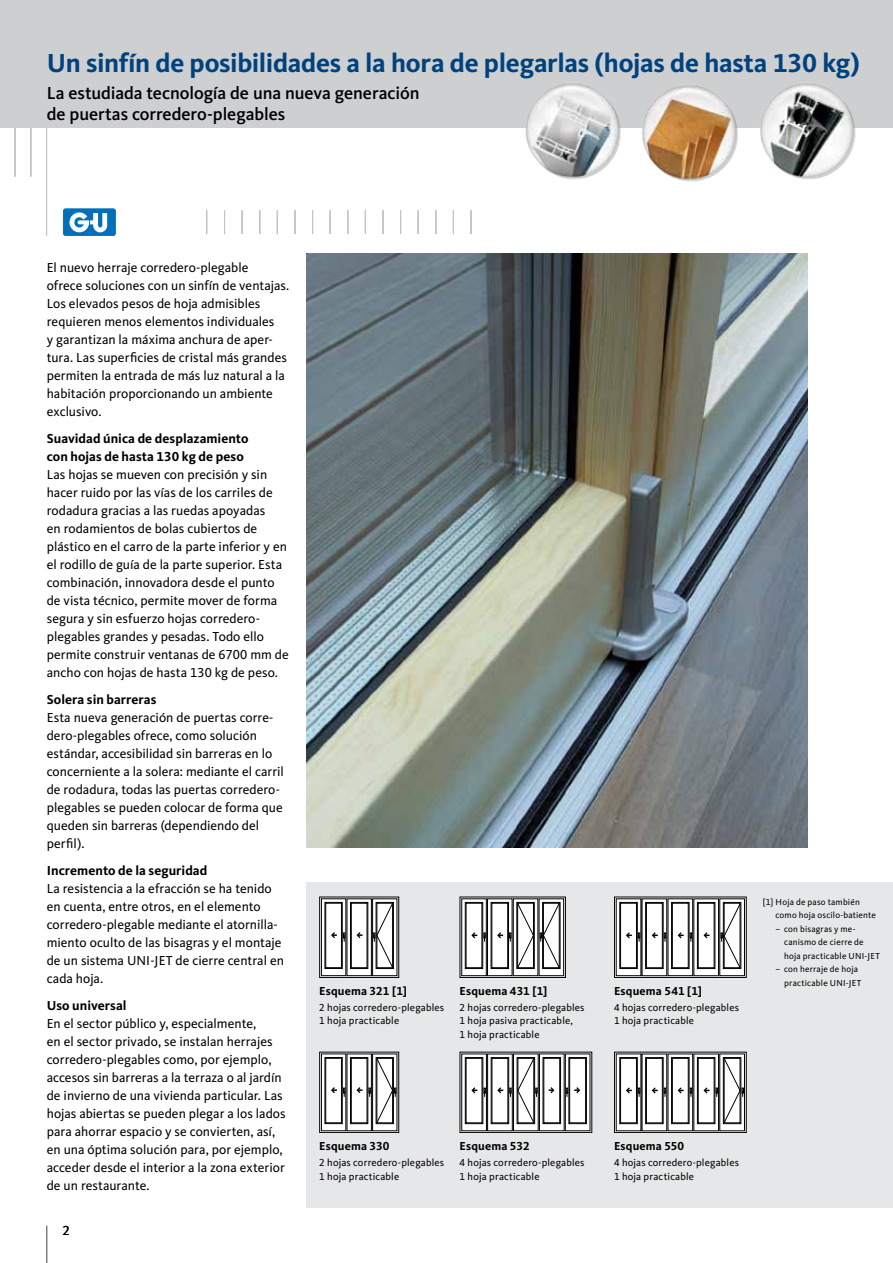
<style>
.page{position:relative;width:893px;height:1263px;background:#fff}
.page>*{position:absolute;margin:0;border:0;box-sizing:border-box;transform-origin:0 0}
.t1{font:700 27px "Kievit Pro";letter-spacing:-.01em;color:#00427e}
.t2{font:500 18px/21.6px "Kievit Pro";color:#000}
.t3{font:13.5px/18px "Kievit Pro";color:#000}
.t4{font:700 13.5px/18px "Kievit Pro";letter-spacing:.005em;color:#000}
.t5{font:700 12px "Kievit Pro";letter-spacing:.015em;color:#000}
.t6{font:10.5px/13.5px "Kievit Pro";letter-spacing:.015em;color:#000}
.t7{font:9px/13.5px "Kievit Pro";letter-spacing:.02em;color:#000}
</style>
<div class="page">
<div style="left:306px;top:883px;width:587px;height:325px;background:#e6e7e8"></div>
<img style="left:306px;top:254px;width:502px;height:594px">
<div style="left:614px;top:897px;width:133px;height:81px;border:1px solid #000"></div>
<svg style="left:616px;top:898px;width:129px;height:78px;background:#bdbdbd"></svg>
<div style="left:614px;top:1052px;width:133px;height:81px;border:1px solid #000"></div>
<svg style="left:616px;top:1053px;width:129px;height:78px;background:#bdbdbd"></svg>
<div style="left:460px;top:897px;width:106px;height:81px;border:1px solid #000"></div>
<svg style="left:461px;top:898px;width:103px;height:78px;background:#bbb"></svg>
<div style="left:319px;top:897px;width:80px;height:81px;border:1px solid #000"></div>
<svg style="left:321px;top:898px;width:76px;height:78px;background:#bdbdbd"></svg>
<div style="left:319px;top:1052px;width:80px;height:81px;border:1px solid #000"></div>
<svg style="left:321px;top:1053px;width:76px;height:78px;background:#bcbcbc"></svg>
<div style="left:460px;top:1052px;width:132px;height:81px;border:1px solid #000"></div>
<svg style="left:461px;top:1053px;width:129px;height:78px;background:#bebebe"></svg>
<div style="left:0;top:0;width:893px;height:128px;background:#cdcfd0"></div>
<hr style="left:46px;top:128px;width:1px;height:108px;background:#bfc6c7">
<hr style="left:31px;top:128px;width:1px;height:49px;background:#bfc6c7">
<hr style="left:15px;top:128px;width:1px;height:49px;background:#bfc6c7">
<hr style="left:47px;top:1226px;width:1px;height:37px;background:#727c7d">
<svg style="left:206px;top:210px;width:1px;height:24px"></svg>
<svg style="left:224px;top:210px;width:1px;height:24px"></svg>
<svg style="left:242px;top:210px;width:1px;height:24px"></svg>
<svg style="left:259px;top:210px;width:1px;height:24px"></svg>
<svg style="left:277px;top:210px;width:1px;height:24px"></svg>
<svg style="left:295px;top:210px;width:1px;height:24px"></svg>
<svg style="left:312px;top:210px;width:1px;height:24px"></svg>
<svg style="left:330px;top:210px;width:1px;height:24px"></svg>
<svg style="left:347px;top:210px;width:1px;height:24px"></svg>
<svg style="left:365px;top:210px;width:1px;height:24px"></svg>
<svg style="left:383px;top:210px;width:1px;height:24px"></svg>
<svg style="left:400px;top:210px;width:1px;height:24px"></svg>
<svg style="left:418px;top:210px;width:1px;height:24px"></svg>
<svg style="left:435px;top:210px;width:1px;height:24px"></svg>
<svg style="left:453px;top:210px;width:1px;height:24px"></svg>
<svg style="left:471px;top:210px;width:1px;height:24px"></svg>
<div style="left:63px;top:209px;width:53px;height:27px;background:#0070bb;border-radius:2px"></div>
<svg style="left:69px;top:212px;width:38px;height:20px"></svg>
<img style="left:525px;top:83px;width:96px;height:96px">
<img style="left:642px;top:86px;width:96px;height:96px">
<img style="left:760px;top:83px;width:96px;height:96px">
<h1 class="t1" style="left:47px;top:46px;width:814px">U n sinfín de posibilidades a la hora de plegarlas (hojas de hasta 130 kg)</h1>
<h2 class="t2" style="left:47px;top:82px;width:374px">La estudiada tecnología de una nueva generación de puertas corredero-plegables</h2>
<p class="t3" style="left:47px;top:258px;width:244px">El nuevo herraje corredero-plegable<br>ofrece soluciones con un sinfín de ventajas.<br>Los elevados pesos de hoja admisibles requieren menos elementos individuales<br>y garantizan la máxima anchura de aper&shy;tura. Las superficies de cristal más grandes permiten la entrada de más luz natural a la habitación proporcionando un ambiente exclusivo.</p>
<p class="t4" style="left:47px;top:429px;width:203px">Suavidad única de desplazamiento con hojas de hasta 130 kg de peso</p>
<p class="t3" style="left:47px;top:465px;width:244px">Las hojas se mueven con precisión y sin hacer ruido por las vías de los carriles de rodadura gracias a las ruedas apoyadas<br>en rodamientos de bolas cubiertos de plástico en el carro de la parte inferior y en el rodillo de guía de la parte superior. Esta combinación, innovadora desde el punto de vista técnico, permite mover de forma segura y sin esfuerzo hojas corredero&shy;plegables grandes y pesadas. Todo ello permite construir ventanas de 6700 mm de ancho con hojas de hasta 130 kg de peso.</p>
<p class="t4" style="left:47px;top:690px;width:111px">Solera sin barreras</p>
<p class="t3" style="left:47px;top:708px;width:239px">Esta nueva generación de puertas corre&shy;dero-plegables ofrece, como solución estándar, accesibilidad sin barreras en lo concerniente a la solera: mediante el carril de rodadura, todas las puertas corredero&shy;plegables se pueden colocar de forma que queden sin barreras (dependiendo del perfil).</p>
<p class="t4" style="left:47px;top:861px;width:162px">I ncremento de la seguridad</p>
<p class="t3" style="left:47px;top:879px;width:239px">La resistencia a la efracción se ha tenido en cuenta, entre otros, en el elemento corredero-plegable mediante el atornilla&shy;miento oculto de las bisagras y el montaje de un sistema UNI-JET de cierre central en cada hoja.</p>
<p class="t4" style="left:47px;top:996px;width:81px">Uso universal</p>
<p class="t3" style="left:47px;top:1014px;width:240px">En el sector público y, especialmente,<br>en el sector privado, se instalan herrajes corredero-plegables como, por ejemplo, accesos sin barreras a la terraza o al jardín de invierno de una vivienda particular. Las hojas abiertas se pueden plegar a los lados para ahorrar espacio y se convierten, así, en una óptima solución para, por ejemplo, acceder desde el interior a la zona exterior de un restaurante.</p>
<p class="t3" style="left:63px;top:1221px;width:8px">2</p>
<p class="t5" style="left:319px;top:984px;width:89px">Esquema 321 [1]</p>
<p class="t6" style="left:319px;top:1001px;width:126px">2 hojas corredero-plegables<br>1 hoja practicable</p>
<p class="t5" style="left:460px;top:984px;width:89px">Esquema 431 [1]</p>
<p class="t6" style="left:460px;top:1001px;width:126px">2 hojas corredero-plegables<br>1 hoja pasiva practicable,<br>1 hoja practicable</p>
<p class="t5" style="left:614px;top:984px;width:89px">Esquema 541 [1]</p>
<p class="t6" style="left:614px;top:1001px;width:126px">4 hojas corredero-plegables<br>1 hoja practicable</p>
<p class="t7" style="left:776px;top:895px;width:102px;text-indent:-13px">[1] Hoja de paso también como hoja oscilo-batiente</p>
<p class="t7" style="left:784px;top:922px;width:97px;text-indent:-9px">– con bisagras y me&shy;canismo de cierre de hoja practicable UNI-JET</p>
<p class="t7" style="left:784px;top:962px;width:79px;text-indent:-9px">– con herraje de hoja practicable UNI-JET</p>
<p class="t5" style="left:319px;top:1139px;width:72px">Esquema 330</p>
<p class="t6" style="left:319px;top:1156px;width:126px">2 hojas corredero-plegables<br>1 hoja practicable</p>
<p class="t5" style="left:460px;top:1139px;width:72px">Esquema 532</p>
<p class="t6" style="left:460px;top:1156px;width:126px">4 hojas corredero-plegables<br>1 hoja practicable</p>
<p class="t5" style="left:614px;top:1139px;width:72px">Esquema 550</p>
<p class="t6" style="left:614px;top:1156px;width:126px">4 hojas corredero-plegables<br>1 hoja practicable</p>
</div>
